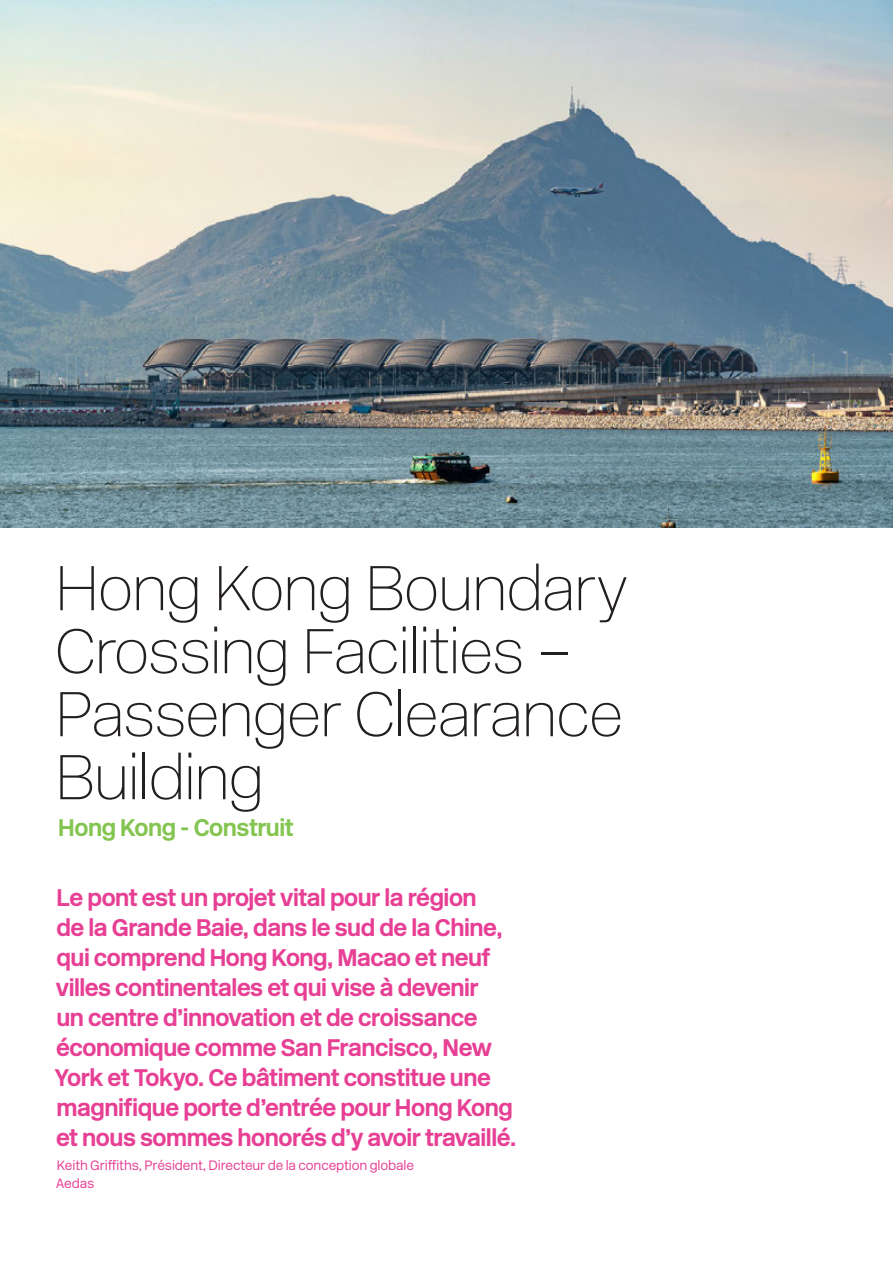
<style>
.page{position:relative;width:893px;height:1263px;background:#fff}
.page>*{position:absolute;margin:0;border:0;box-sizing:border-box;transform-origin:0 0}
.t1{font:63px/63px "New Rail Alphabet Off White";letter-spacing:-.035em;color:#231f20}
.Pullquote{font:700 24px/30px "New Rail Alphabet";letter-spacing:-.02em;color:#e73f94}
.Subtitle{font:700 24px "New Rail Alphabet";letter-spacing:-.02em;color:#84c551}
.Pullquote_citation{font:300 13.5px "New Rail Alphabet";letter-spacing:-.01em;color:#e73f94}
</style>
<div class="page">
<img style="left:0;top:0;width:893px;height:527px">
<p class="t1" style="left:54px;top:556px;width:576px">Hong Kong Boundary<br>Crossing Facilities –<br>Passenger Clearance<br>Building</p>
<p class="Subtitle" style="left:58px;top:811px;width:237px">Hong Kong - Construit</p>
<p class="Pullquote" style="left:54px;top:882px;width:463px">Le pont est un projet vital pour la région<br>de la Grande Baie, dans le sud de la Chine, qui comprend Hong Kong, Macao et neuf villes continentales et qui vise à devenir<br>un centre d’innovation et de croissance économique comme San Francisco, New York et Tokyo. Ce bâtiment constitue une magnifique porte d’entrée pour Hong Kong et nous sommes honorés d’y avoir travaillé.</p>
<p class="Pullquote_citation" style="left:57px;top:1156px;width:359px">Keith Griffiths, Président, Directeur de la conception globale</p>
<p class="Pullquote_citation" style="left:56px;top:1174px;width:40px">Aedas</p>
</div>
